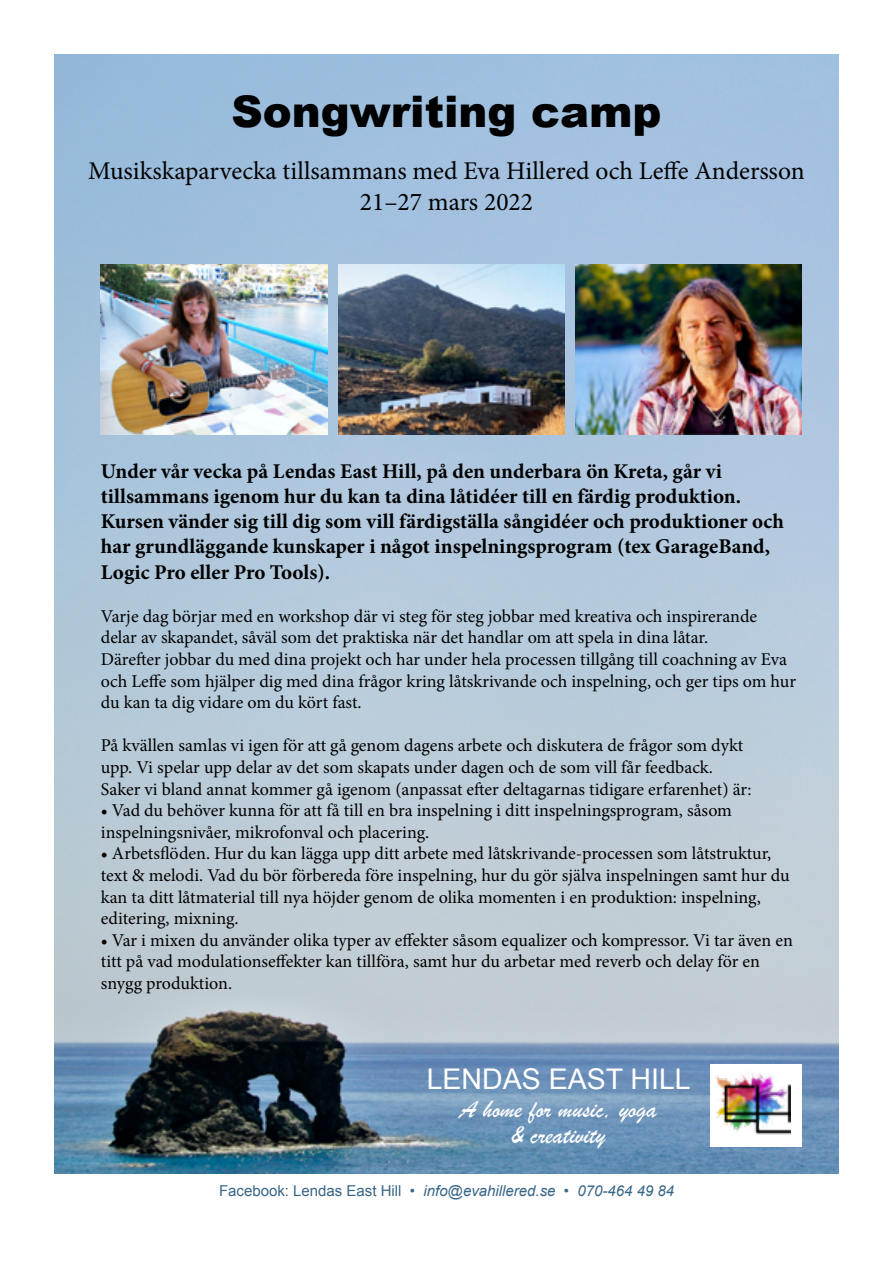
<style>
.page{position:relative;width:893px;height:1263px;background:#fff}
.page>*{position:absolute;margin:0;border:0;box-sizing:border-box;transform-origin:0 0}
.t1{font:900 43.5px "Arial";color:#000}
.t2{font:28.5px "Arial";color:#fff}
.t3{font:25.5px/30.6px "Minion Pro";color:#000;text-align:center}
.t4{font:25.5px/25.5px "Brush Script";color:#fff;text-align:center}
.t5{font:700 21px/25.2px "Minion Pro";color:#000}
.t6{font:18px/21.6px "Minion Pro";color:#000}
.t7{font:italic 15px "Arial";color:#386688}
.s1{font-style:normal}
</style>
<div class="page">
<img style="left:54px;top:54px;width:785px;height:1120px">
<div style="left:710px;top:1065px;width:91px;height:82px;background:#fff"></div>
<img style="left:715px;top:1073px;width:75px;height:62px">
<img style="left:101px;top:264px;width:226px;height:171px">
<img style="left:338px;top:264px;width:226px;height:171px">
<img style="left:575px;top:264px;width:227px;height:171px">
<h1 class="t1" style="left:231px;top:80px;width:432px">Songwriting camp</h1>
<h3 class="t3" style="left:88px;top:156px;width:718px">Musikskaparvecka tillsammans med Eva Hillered och Leffe Andersson<br>21–27 mars 2022</h3>
<p class="t5" style="left:101px;top:458px;width:684px">Under vår vecka på Lendas East Hill, på den underbara ön Kreta, går vi tillsammans igenom hur du kan ta dina låtidéer till en färdig produktion.<br>Kursen vänder sig till dig som vill färdigställa sångidéer och produktioner och har grundläggande kunskaper i något inspelningsprogram (tex GarageBand, Logic Pro eller Pro Tools).</p>
<p class="t6" style="left:101px;top:605px;width:697px">Varje dag börjar med en workshop där vi steg för steg jobbar med kreativa och inspirerande delar av skapandet, såväl som det praktiska när det handlar om att spela in dina låtar.<br>Därefter jobbar du med dina projekt och har under hela processen tillgång till coachning av Eva och Leffe som hjälper dig med dina frågor kring låtskrivande och inspelning, och ger tips om hur du kan ta dig vidare om du kört fast.</p>
<p class="t6" style="left:101px;top:735px;width:652px">På kvällen samlas vi igen för att gå genom dagens arbete och diskutera de frågor som dykt upp. Vi spelar upp delar av det som skapats under dagen och de som vill får feedback.<br>Saker vi bland annat kommer gå igenom (anpassat efter deltagarnas tidigare erfarenhet) är:</p>
<p class="t6" style="left:101px;top:800px;width:633px">• Vad du behöver kunna för att få till en bra inspelning i ditt inspelningsprogram, såsom inspelningsnivåer, mikrofonval och placering.</p>
<p class="t6" style="left:101px;top:843px;width:690px">• Arbetsflöden. Hur du kan lägga upp ditt arbete med låtskrivande-processen som låtstruktur, text &amp; melodi. Vad du bör förbereda före inspelning, hur du gör själva inspelningen samt hur du kan ta ditt låtmaterial till nya höjder genom de olika momenten i en produktion: inspelning, editering, mixning.</p>
<p class="t6" style="left:101px;top:929px;width:694px">• Var i mixen du använder olika typer av effekter såsom equalizer och kompressor. Vi tar även en titt på vad modulationseffekter kan tillföra, samt hur du arbetar med reverb och delay för en snygg produktion.</p>
<h2 class="t2" style="left:427px;top:1060px;width:265px">LENDAS EAST HILL</h2>
<h3 class="t4" style="left:460px;top:1096px;width:198px">A home for music, yoga &amp; creativity</h3>
<p class="t7" style="left:219px;top:1181px;width:457px"><span class="s1">Facebook: Lendas East Hill •</span> info@evahillered.se • 070-464 49 84</p>
</div>
